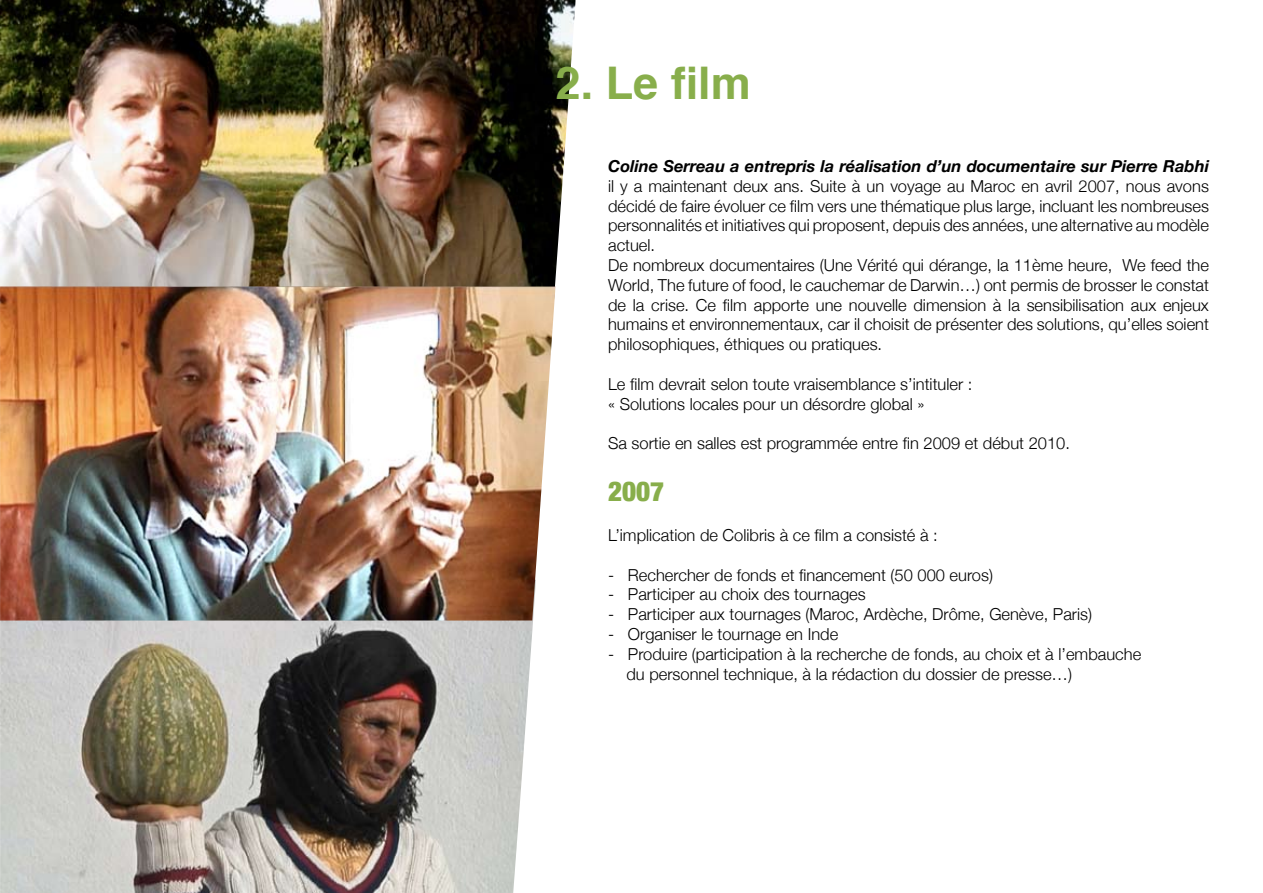
<style>
.page{position:relative;width:1263px;height:893px;background:#fff}
.page>*{position:absolute;margin:0;border:0;box-sizing:border-box;transform-origin:0 0}
.t1{font:700 45px "Helvetica";color:#88ae4b}
.t2{font:900 condensed 27px "Helvetica Neue";color:#88ae4b}
.t3{font:300 16.5px/19.8px "Helvetica Neue";color:#000}
.t4{font:italic 700 16.5px "Helvetica Neue";color:#000}
</style>
<div class="page">
<img style="left:0;top:0;width:575px;height:292px">
<img style="left:0;top:621px;width:533px;height:272px">
<img style="left:0;top:286px;width:555px;height:335px">
<h1 class="t1" style="left:556px;top:46px;width:197px">2. Le film</h1>
<p class="t4" style="left:608px;top:156px;width:602px">Coline Serreau a entrepris la réalisation d’un documentaire sur Pierre Rabhi</p>
<p class="t3" style="left:608px;top:176px;width:602px">il y a maintenant deux ans. Suite à un voyage au Maroc en avril 2007, nous avons décidé de faire évoluer ce film vers une thématique plus large, incluant les nombreuses personnalités et initiatives qui proposent, depuis des années, une alternative au modèle actuel.<br>De nombreux documentaires (Une Vérité qui dérange, la 11ème heure, We feed the World, The future of food, le cauchemar de Darwin…) ont permis de brosser le constat de la crise. Ce film apporte une nouvelle dimension à la sensibilisation aux enjeux humains et environnementaux, car il choisit de présenter des solutions, qu’elles soient philosophiques, éthiques ou pratiques.</p>
<p class="t3" style="left:608px;top:374px;width:366px">Le film devrait selon toute vraisemblance s’intituler : « Solutions locales pour un désordre global »</p>
<p class="t3" style="left:608px;top:433px;width:463px">Sa sortie en salles est programmée entre fin 2009 et début 2010.</p>
<h2 class="t2" style="left:608px;top:475px;width:58px">2007</h2>
<p class="t3" style="left:608px;top:525px;width:331px">L’implication de Colibris à ce film a consisté à :</p>
<p class="t3" style="left:608px;top:564px;width:386px">- Rechercher de fonds et financement (50 000 euros)</p>
<p class="t3" style="left:608px;top:584px;width:259px">- Participer au choix des tournages</p>
<p class="t3" style="left:608px;top:604px;width:485px">- Participer aux tournages (Maroc, Ardèche, Drôme, Genève, Paris)</p>
<p class="t3" style="left:608px;top:624px;width:232px">- Organiser le tournage en Inde</p>
<p class="t3" style="left:626px;top:644px;width:516px;text-indent:-18px">- Produire (participation à la recherche de fonds, au choix et à l’embauche du personnel technique, à la rédaction du dossier de presse…)</p>
</div>
